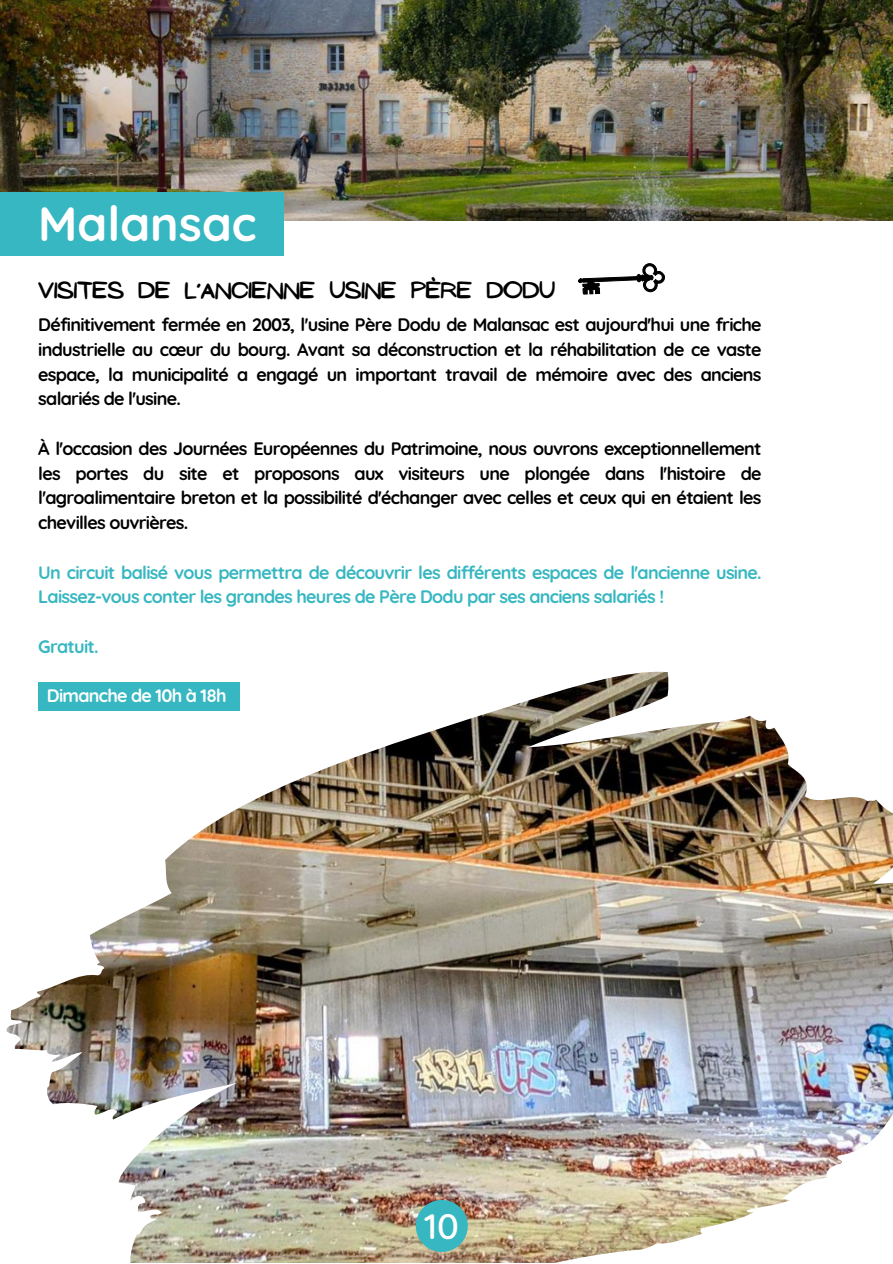
<style>
.page{position:relative;width:893px;height:1264px;background:#fff}
.page>*{position:absolute;margin:0;border:0;box-sizing:border-box;transform-origin:0 0}
.t1{font:700 48px "Quicksand";color:#fff}
.t2{font:500 36px "Quicksand";color:#fff}
.t3{font:21px "NF Ananias Bold";color:#000}
.t4{font:700 18px/24.8px "Quicksand";letter-spacing:-.04em;color:#000;text-align:justify}
.t5{font:700 18px/24.8px "Quicksand";letter-spacing:-.04em;color:#36b7c1}
.t6{font:700 18px "Quicksand";letter-spacing:-.04em;color:#fff}
</style>
<div class="page">
<img style="left:0;top:0;width:892px;height:220px">
<img style="left:7px;top:671px;width:885px;height:591px">
<div style="left:38px;top:682px;width:201px;height:28px;background:#36b7c1"></div>
<svg style="left:578px;top:263px;width:87px;height:32px"></svg>
<div style="left:416px;top:1199px;width:52px;height:52px;background:#36b7c1;border-radius:50%"></div>
<div style="left:0;top:192px;width:283px;height:63px;background:#36b7c1"></div>
<h1 class="t1" style="left:38px;top:193px;width:220px">Malansac</h1>
<p class="t3" style="left:38px;top:278px;width:518px">VISITES DE L’ANCIENNE USINE PÈRE DODU</p>
<p class="t4" style="left:38px;top:312px;width:724px">Définitivement fermée en 2003, l'usine Père Dodu de Malansac est aujourd'hui une friche industrielle au cœur du bourg. Avant sa déconstruction et la réhabilitation de ce vaste espace, la municipalité a engagé un important travail de mémoire avec des anciens salariés de l'usine.</p>
<p class="t4" style="left:38px;top:436px;width:724px">À l'occasion des Journées Européennes du Patrimoine, nous ouvrons exceptionnellement les portes du site et proposons aux visiteurs une plongée dans l'histoire de l'agroalimentaire breton et la possibilité d'échanger avec celles et ceux qui en étaient les chevilles ouvrières.</p>
<p class="t5" style="left:38px;top:559px;width:724px">Un circuit balisé vous permettra de découvrir les différents espaces de l'ancienne usine.<br>Laissez-vous conter les grandes heures de Père Dodu par ses anciens salariés !</p>
<p class="t5" style="left:38px;top:633px;width:62px">Gratuit.</p>
<p class="t6" style="left:47px;top:684px;width:181px">Dimanche de 10h à 18h</p>
<h2 class="t2" style="left:424px;top:1202px;width:36px">10</h2>
</div>
